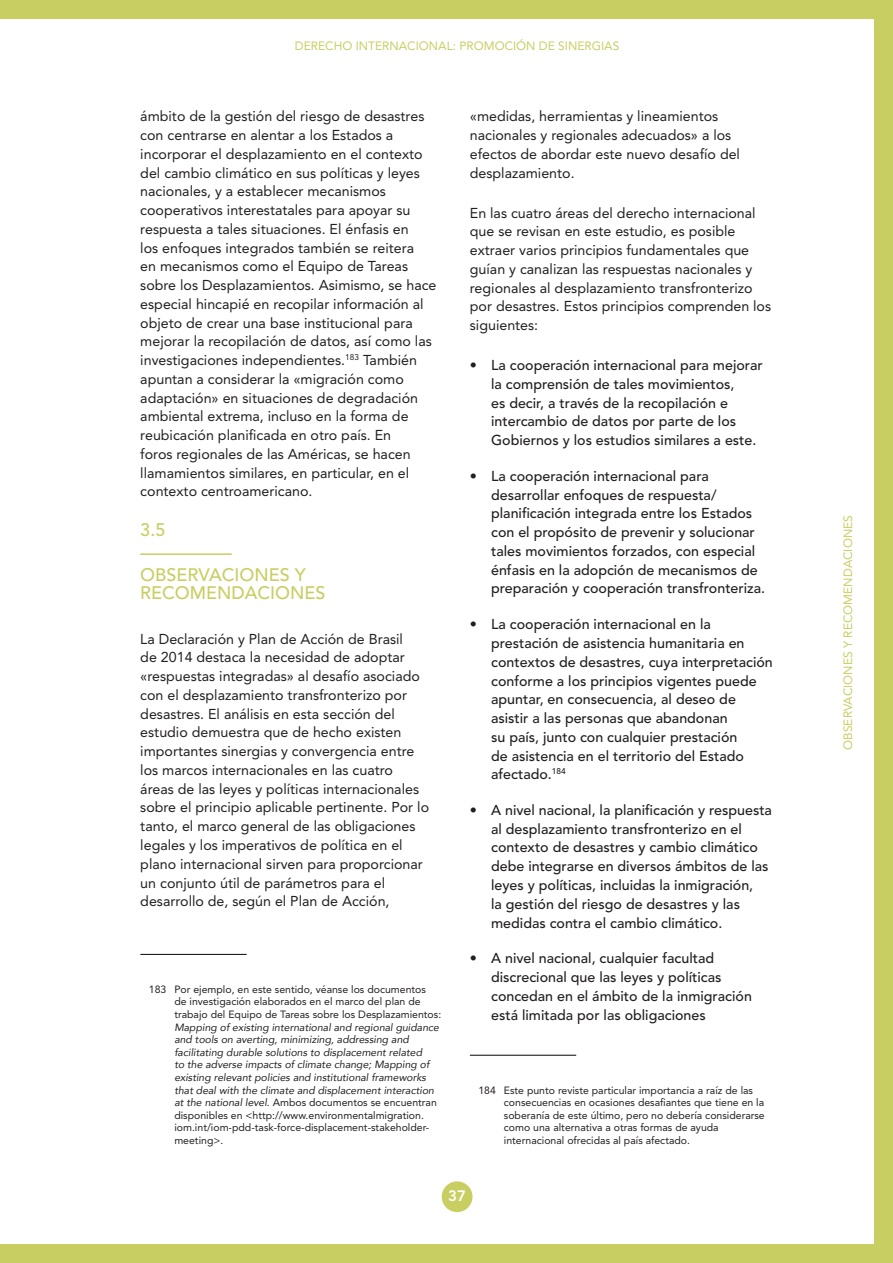
<style>
.page{position:relative;width:893px;height:1263px;background:#fff}
.page>*{position:absolute;margin:0;border:0;box-sizing:border-box;transform-origin:0 0}
.t1{font:500 18px/18.8px "Avenir LT Std";color:#c9ce62}
.t2{font:800 15px "Avenir LT Std";color:#fff}
.t3{font:14.25px/18.8px "Avenir LT Std";color:#231f20}
.t4{font:500 14.25px/18.8px "Avenir LT Std";color:#231f20}
.t5{font:12px "Avenir LT Std";color:#c9ce62}
.t6{font:10.5px/12.6px "Avenir LT Std";color:#231f20}
.t7{font:italic 10.5px/12.6px "Avenir";color:#231f20}
.s1{font-family:"Avenir";font-style:italic}
.s2{font-weight:800}
</style>
<div class="page">
<div style="left:874px;top:0;width:19px;height:1263px;background:#c9ce62"></div>
<div style="left:0;top:0;width:893px;height:19px;background:#c9ce62"></div>
<div style="left:0;top:1244px;width:893px;height:19px;background:#c9ce62"></div>
<div style="left:442px;top:1181px;width:30px;height:31px;background:#c9ce62;border-radius:50%"></div>
<hr style="left:140px;top:553px;width:92px;height:2px;background:#c9ce62">
<hr style="left:140px;top:954px;width:107px;height:1px;background:#231f20">
<hr style="left:470px;top:1055px;width:106px;height:1px;background:#231f20">
<p class="t5" style="left:295px;top:39px;width:326px">DERECHO INTERNACIONAL: PROMOCIÓN DE SINERGIAS</p>
<p class="t3" style="left:140px;top:107px;width:298px">ámbito de la gestión del riesgo de desastres con centrarse en alentar a los Estados a incorporar el desplazamiento en el contexto del cambio climático en sus políticas y leyes nacionales, y a establecer mecanismos cooperativos interestatales para apoyar su respuesta a tales situaciones. El énfasis en<br>los enfoques integrados también se reitera<br>en mecanismos como el Equipo de Tareas sobre los Desplazamientos. Asimismo, se hace especial hincapié en recopilar información al objeto de crear una base institucional para mejorar la recopilación de datos, así como las investigaciones independientes.<sup>183</sup> También apuntan a considerar la «migración como adaptación» en situaciones de degradación ambiental extrema, incluso en la forma de reubicación planificada en otro país. En<br>foros regionales de las Américas, se hacen llamamientos similares, en particular, en el contexto centroamericano.</p>
<p class="t1" style="left:140px;top:521px;width:27px">3.5</p>
<p class="t1" style="left:140px;top:565px;width:187px">OBSERVACIONES Y<br>RECOMENDACIONES</p>
<p class="t3" style="left:140px;top:629px;width:290px">La Declaración y Plan de Acción de Brasil<br>de 2014 destaca la necesidad de adoptar «respuestas integradas» al desafío asociado con el desplazamiento transfronterizo por desastres. El análisis en esta sección del estudio demuestra que de hecho existen importantes sinergias y convergencia entre los marcos internacionales en las cuatro áreas de las leyes y políticas internacionales sobre el principio aplicable pertinente. Por lo tanto, el marco general de las obligaciones legales y los imperativos de política en el plano internacional sirven para proporcionar un conjunto útil de parámetros para el desarrollo de, según el Plan de Acción,</p>
<p class="t6" style="left:174px;top:983px;width:268px;text-indent:-26px">183 Por ejemplo, en este sentido, véanse los documentos<br>de investigación elaborados en el marco del plan de trabajo del Equipo de Tareas sobre los Desplazamientos:</p>
<p class="t7" style="left:174px;top:1020px;width:266px">Mapping of existing international and regional guidance and tools on averting, minimizing, addressing and facilitating durable solutions to displacement related<br>to the adverse impacts of climate change; Mapping of existing relevant policies and institutional frameworks that deal with the climate and displacement interaction</p>
<p class="t6" style="left:174px;top:1096px;width:264px"><span class="s1">at the national level</span>. Ambos documentos se encuentran disponibles en &lt;http://www.environmentalmigration. iom.int/iom-pdd-task-force-displacement-stakeholder&shy;meeting&gt;.</p>
<p class="t3" style="left:470px;top:107px;width:272px">«medidas, herramientas y lineamientos nacionales y regionales adecuados» a los efectos de abordar este nuevo desafío del desplazamiento.</p>
<p class="t3" style="left:470px;top:203px;width:303px">En las cuatro áreas del derecho internacional que se revisan en este estudio, es posible extraer varios principios fundamentales que guían y canalizan las respuestas nacionales y regionales al desplazamiento transfronterizo por desastres. Estos principios comprenden los siguientes:</p>
<p class="t4" style="left:491px;top:356px;width:273px;text-indent:-21px"><span class="s2">•</span> La cooperación internacional para mejorar la comprensión de tales movimientos,<br>es decir, a través de la recopilación e intercambio de datos por parte de los Gobiernos y los estudios similares a este.</p>
<p class="t4" style="left:491px;top:467px;width:276px;text-indent:-21px"><span class="s2">•</span> La cooperación internacional para desarrollar enfoques de respuesta/ planificación integrada entre los Estados con el propósito de prevenir y solucionar tales movimientos forzados, con especial énfasis en la adopción de mecanismos de preparación y cooperación transfronteriza.</p>
<p class="t4" style="left:491px;top:615px;width:283px;text-indent:-21px"><span class="s2">•</span> La cooperación internacional en la prestación de asistencia humanitaria en contextos de desastres, cuya interpretación conforme a los principios vigentes puede apuntar, en consecuencia, al deseo de asistir a las personas que abandonan<br>su país, junto con cualquier prestación<br>de asistencia en el territorio del Estado afectado.<sup>184</sup></p>
<p class="t4" style="left:491px;top:801px;width:282px;text-indent:-21px"><span class="s2">•</span> A nivel nacional, la planificación y respuesta al desplazamiento transfronterizo en el contexto de desastres y cambio climático debe integrarse en diversos ámbitos de las leyes y políticas, incluidas la inmigración,<br>la gestión del riesgo de desastres y las medidas contra el cambio climático.</p>
<p class="t4" style="left:491px;top:949px;width:262px;text-indent:-21px"><span class="s2">•</span> A nivel nacional, cualquier facultad discrecional que las leyes y políticas concedan en el ámbito de la inmigración está limitada por las obligaciones</p>
<p class="t6" style="left:504px;top:1084px;width:262px;text-indent:-26px">184 Este punto reviste particular importancia a raíz de las consecuencias en ocasiones desafiantes que tiene en la soberanía de este último, pero no debería considerarse como una alternativa a otras formas de ayuda internacional ofrecidas al país afectado.</p>
<p class="t2" style="left:448px;top:1187px;width:19px">37</p>
<p class="t5" style="left:841px;top:750px;width:236px;rotate:-90deg">OBSERVACIONES Y RECOMENDACIONES</p>
</div>
